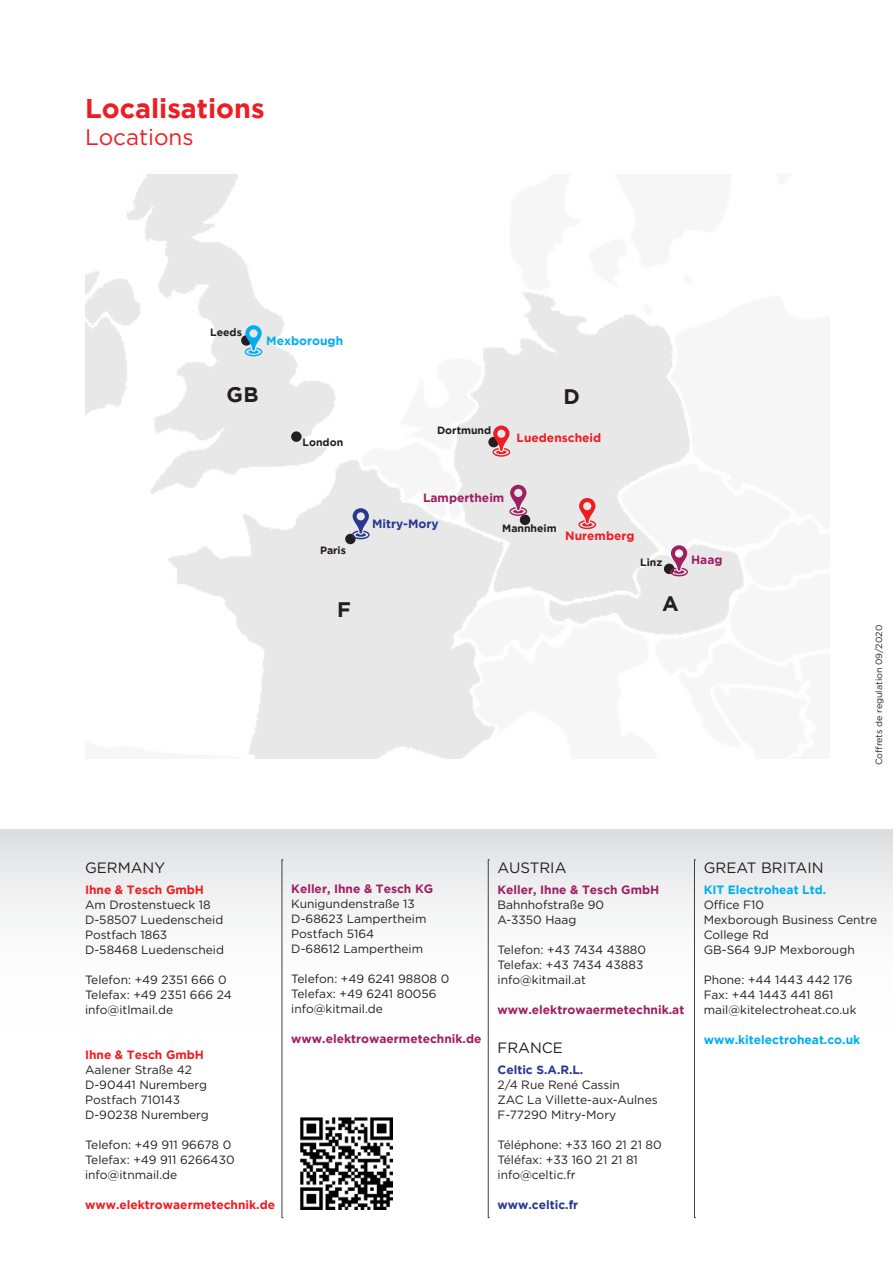
<style>
.page{position:relative;width:893px;height:1263px;background:#fff}
.page>*{position:absolute;margin:0;border:0;box-sizing:border-box;transform-origin:0 0}
.Bildinfo-Überschrift{font:700 27px "Gotham";color:#ee1d23}
.Bildinfo-Überschrift-2{font:22.5px "Gotham";color:#ee1d23}
.t1{font:700 21px "Gotham";color:#231f20}
.t2{font:15px "Gotham";color:#231f20}
.Bildinfo-Text{font:12px "Gotham";color:#231f20}
.Bildinfo-Text-2{font:700 12px "Gotham";color:#9e1f62}
.Bildinfo-Text-3{font:700 12px "Gotham";color:#ee1d23}
.Bildinfo-Text-4{font:700 12px "Gotham";color:#00aeef}
.Bildinfo-Text-5{font:700 12px "Gotham";color:#283890}
.Bildinfo-Text-6{font:700 10.5px "Gotham";color:#231f20}
.Bildinfo-Text-7{font:9px "Gotham";color:#231f20}
</style>
<div class="page">
<svg style="left:0;top:829px;width:893px;height:390px"></svg>
<svg style="left:282px;top:859px;width:1px;height:359px"></svg>
<svg style="left:488px;top:859px;width:1px;height:359px"></svg>
<svg style="left:694px;top:859px;width:1px;height:359px"></svg>
<div style="left:289px;top:1106px;width:114px;height:115px;background:#fff"></div>
<img style="left:301px;top:1118px;width:91px;height:91px">
<img style="left:85px;top:174px;width:659px;height:584px">
<div style="left:291px;top:431px;width:11px;height:11px;background:#231f20;border-radius:50%"></div>
<div style="left:345px;top:534px;width:11px;height:10px;background:#231f20;border-radius:50%"></div>
<div style="left:520px;top:515px;width:10px;height:10px;background:#231f20;border-radius:50%"></div>
<svg style="left:241px;top:335px;width:11px;height:11px"></svg>
<svg style="left:245px;top:325px;width:17px;height:31px"></svg>
<svg style="left:578px;top:498px;width:18px;height:31px"></svg>
<svg style="left:509px;top:485px;width:18px;height:31px"></svg>
<div style="left:664px;top:564px;width:10px;height:10px;background:#231f20;border-radius:50%"></div>
<svg style="left:670px;top:545px;width:18px;height:31px"></svg>
<div style="left:488px;top:437px;width:11px;height:10px;background:#231f20;border-radius:50%"></div>
<svg style="left:492px;top:425px;width:18px;height:32px"></svg>
<svg style="left:352px;top:508px;width:18px;height:31px"></svg>
<p class="Bildinfo-Überschrift" style="left:85px;top:92px;width:181px">Localisations</p>
<p class="Bildinfo-Überschrift-2" style="left:85px;top:122px;width:110px">Locations</p>
<p class="Bildinfo-Text-6" style="left:210px;top:326px;width:33px">Leeds</p>
<p class="Bildinfo-Text-4" style="left:266px;top:333px;width:78px">Mexborough</p>
<p class="t1" style="left:227px;top:383px;width:33px">GB</p>
<p class="Bildinfo-Text-6" style="left:303px;top:437px;width:42px">London</p>
<p class="Bildinfo-Text-6" style="left:320px;top:544px;width:28px">Paris</p>
<p class="t1" style="left:337px;top:597px;width:15px">F</p>
<p class="Bildinfo-Text-6" style="left:437px;top:425px;width:56px">Dortmund</p>
<p class="t1" style="left:563px;top:385px;width:18px">D</p>
<p class="Bildinfo-Text-3" style="left:517px;top:431px;width:86px">Luedenscheid</p>
<p class="Bildinfo-Text-2" style="left:423px;top:490px;width:83px">Lampertheim</p>
<p class="Bildinfo-Text-6" style="left:502px;top:522px;width:56px">Mannheim</p>
<p class="Bildinfo-Text-5" style="left:372px;top:516px;width:68px">Mitry-Mory</p>
<p class="Bildinfo-Text-3" style="left:565px;top:529px;width:71px">Nuremberg</p>
<p class="Bildinfo-Text-6" style="left:640px;top:556px;width:24px">Linz</p>
<p class="t1" style="left:662px;top:591px;width:18px">A</p>
<p class="Bildinfo-Text-2" style="left:691px;top:553px;width:33px">Haag</p>
<p class="Bildinfo-Text-7" style="left:873px;top:765px;width:142px;rotate:-90deg">Coffrets de regulation 09/2020</p>
<p class="t2" style="left:85px;top:858px;width:82px">GERMANY</p>
<p class="Bildinfo-Text-3" style="left:85px;top:883px;width:121px">Ihne &amp; Tesch GmbH</p>
<p class="Bildinfo-Text" style="left:85px;top:897px;width:127px">Am Drostenstueck 18</p>
<p class="Bildinfo-Text" style="left:85px;top:912px;width:140px">D-58507 Luedenscheid</p>
<p class="Bildinfo-Text" style="left:85px;top:927px;width:84px">Postfach 1863</p>
<p class="Bildinfo-Text" style="left:85px;top:942px;width:140px">D-58468 Luedenscheid</p>
<p class="Bildinfo-Text" style="left:85px;top:972px;width:143px">Telefon: +49 2351 666 0</p>
<p class="Bildinfo-Text" style="left:85px;top:987px;width:148px">Telefax: +49 2351 666 24</p>
<p class="Bildinfo-Text" style="left:85px;top:1002px;width:90px">info@itlmail.de</p>
<p class="Bildinfo-Text-3" style="left:85px;top:1048px;width:121px">Ihne &amp; Tesch GmbH</p>
<p class="Bildinfo-Text" style="left:85px;top:1062px;width:109px">Aalener Straße 42</p>
<p class="Bildinfo-Text" style="left:85px;top:1077px;width:124px">D-90441 Nuremberg</p>
<p class="Bildinfo-Text" style="left:85px;top:1092px;width:97px">Postfach 710143</p>
<p class="Bildinfo-Text" style="left:85px;top:1107px;width:125px">D-90238 Nuremberg</p>
<p class="Bildinfo-Text" style="left:85px;top:1137px;width:148px">Telefon: +49 911 96678 0</p>
<p class="Bildinfo-Text" style="left:85px;top:1152px;width:151px">Telefax: +49 911 6266430</p>
<p class="Bildinfo-Text" style="left:85px;top:1167px;width:94px">info@itnmail.de</p>
<p class="Bildinfo-Text-3" style="left:85px;top:1198px;width:192px">www.elektrowaermetechnik.de</p>
<p class="Bildinfo-Text-2" style="left:291px;top:882px;width:143px">Keller, Ihne &amp; Tesch KG</p>
<p class="Bildinfo-Text" style="left:291px;top:896px;width:125px">Kunigundenstraße 13</p>
<p class="Bildinfo-Text" style="left:291px;top:911px;width:137px">D-68623 Lampertheim</p>
<p class="Bildinfo-Text" style="left:291px;top:926px;width:84px">Postfach 5164</p>
<p class="Bildinfo-Text" style="left:291px;top:941px;width:133px">D-68612 Lampertheim</p>
<p class="Bildinfo-Text" style="left:291px;top:971px;width:160px">Telefon: +49 6241 98808 0</p>
<p class="Bildinfo-Text" style="left:291px;top:986px;width:147px">Telefax: +49 6241 80056</p>
<p class="Bildinfo-Text" style="left:291px;top:1001px;width:93px">info@kitmail.de</p>
<p class="Bildinfo-Text-2" style="left:291px;top:1032px;width:192px">www.elektrowaermetechnik.de</p>
<p class="t2" style="left:497px;top:858px;width:71px">AUSTRIA</p>
<p class="Bildinfo-Text-2" style="left:497px;top:883px;width:163px">Keller, Ihne &amp; Tesch GmbH</p>
<p class="Bildinfo-Text" style="left:497px;top:897px;width:108px">Bahnhofstraße 90</p>
<p class="Bildinfo-Text" style="left:497px;top:912px;width:80px">A-3350 Haag</p>
<p class="Bildinfo-Text" style="left:497px;top:942px;width:150px">Telefon: +43 7434 43880</p>
<p class="Bildinfo-Text" style="left:497px;top:957px;width:147px">Telefax: +43 7434 43883</p>
<p class="Bildinfo-Text" style="left:497px;top:972px;width:90px">info@kitmail.at</p>
<p class="Bildinfo-Text-2" style="left:497px;top:1003px;width:188px">www.elektrowaermetechnik.at</p>
<p class="t2" style="left:497px;top:1038px;width:67px">FRANCE</p>
<p class="Bildinfo-Text-5" style="left:497px;top:1063px;width:87px">Celtic S.A.R.L.</p>
<p class="Bildinfo-Text" style="left:497px;top:1077px;width:124px">2/4 Rue René Cassin</p>
<p class="Bildinfo-Text" style="left:497px;top:1092px;width:162px">ZAC La Villette-aux-Aulnes</p>
<p class="Bildinfo-Text" style="left:497px;top:1107px;width:120px">F-77290 Mitry-Mory</p>
<p class="Bildinfo-Text" style="left:497px;top:1137px;width:166px">Téléphone: +33 160 21 21 80</p>
<p class="Bildinfo-Text" style="left:497px;top:1152px;width:142px">Téléfax: +33 160 21 21 81</p>
<p class="Bildinfo-Text" style="left:497px;top:1167px;width:80px">info@celtic.fr</p>
<p class="Bildinfo-Text-5" style="left:497px;top:1198px;width:82px">www.celtic.fr</p>
<p class="t2" style="left:704px;top:858px;width:121px">GREAT BRITAIN</p>
<p class="Bildinfo-Text-4" style="left:704px;top:883px;width:124px">KIT Electroheat Ltd.</p>
<p class="Bildinfo-Text" style="left:704px;top:897px;width:62px">Office F10</p>
<p class="Bildinfo-Text" style="left:704px;top:912px;width:175px">Mexborough Business Centre</p>
<p class="Bildinfo-Text" style="left:704px;top:927px;width:67px">College Rd</p>
<p class="Bildinfo-Text" style="left:704px;top:942px;width:152px">GB-S64 9JP Mexborough</p>
<p class="Bildinfo-Text" style="left:704px;top:972px;width:150px">Phone: +44 1443 442 176</p>
<p class="Bildinfo-Text" style="left:704px;top:987px;width:131px">Fax: +44 1443 441 861</p>
<p class="Bildinfo-Text" style="left:704px;top:1002px;width:154px">mail@kitelectroheat.co.uk</p>
<p class="Bildinfo-Text-4" style="left:704px;top:1033px;width:158px">www.kitelectroheat.co.uk</p>
</div>
